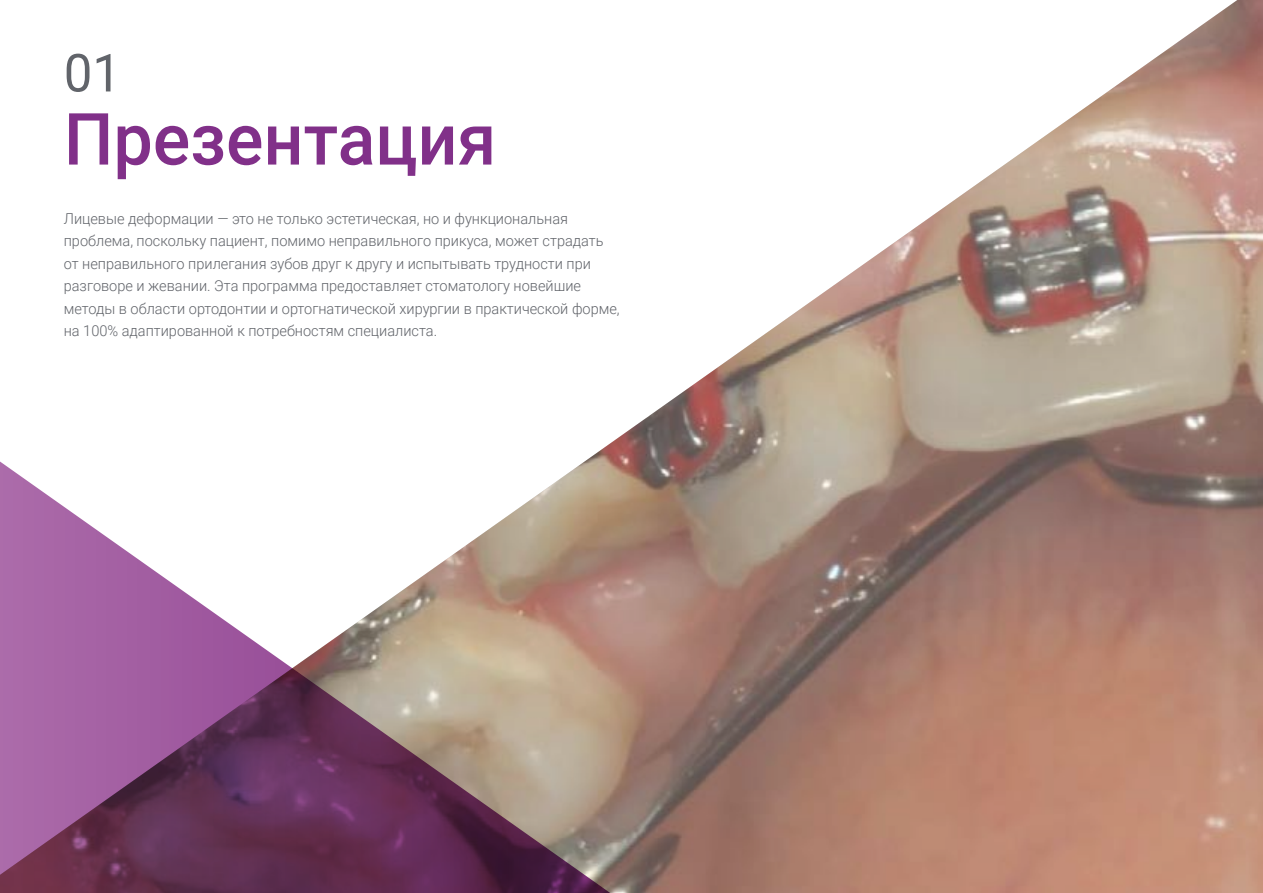
<style>
.page{position:relative;width:1263px;height:893px;background:#fff}
.page>*{position:absolute;margin:0;border:0;box-sizing:border-box;transform-origin:0 0}
.t1{font:500 72px "Roboto";color:#813089}
.t2{font:52.5px "Roboto";color:#61646a}
.t3{font:300 15px/22.5px "Roboto";color:#61646a}
</style>
<div class="page">
<img style="left:606px;top:0;width:657px;height:893px">
<svg style="left:0;top:446px;width:640px;height:447px"></svg>
<h2 class="t2" style="left:64px;top:36px;width:59px">01</h2>
<h1 class="t1" style="left:64px;top:89px;width:434px">Презентация</h1>
<p class="t3" style="left:64px;top:207px;width:557px">Лицевые деформации — это не только эстетическая, но и функциональная проблема, поскольку пациент, помимо неправильного прикуса, может страдать от неправильного прилегания зубов друг к другу и испытывать трудности при разговоре и жевании. Эта программа предоставляет стоматологу новейшие методы в области ортодонтии и ортогнатической хирургии в практической форме, на 100% адаптированной к потребностям специалиста.</p>
</div>
